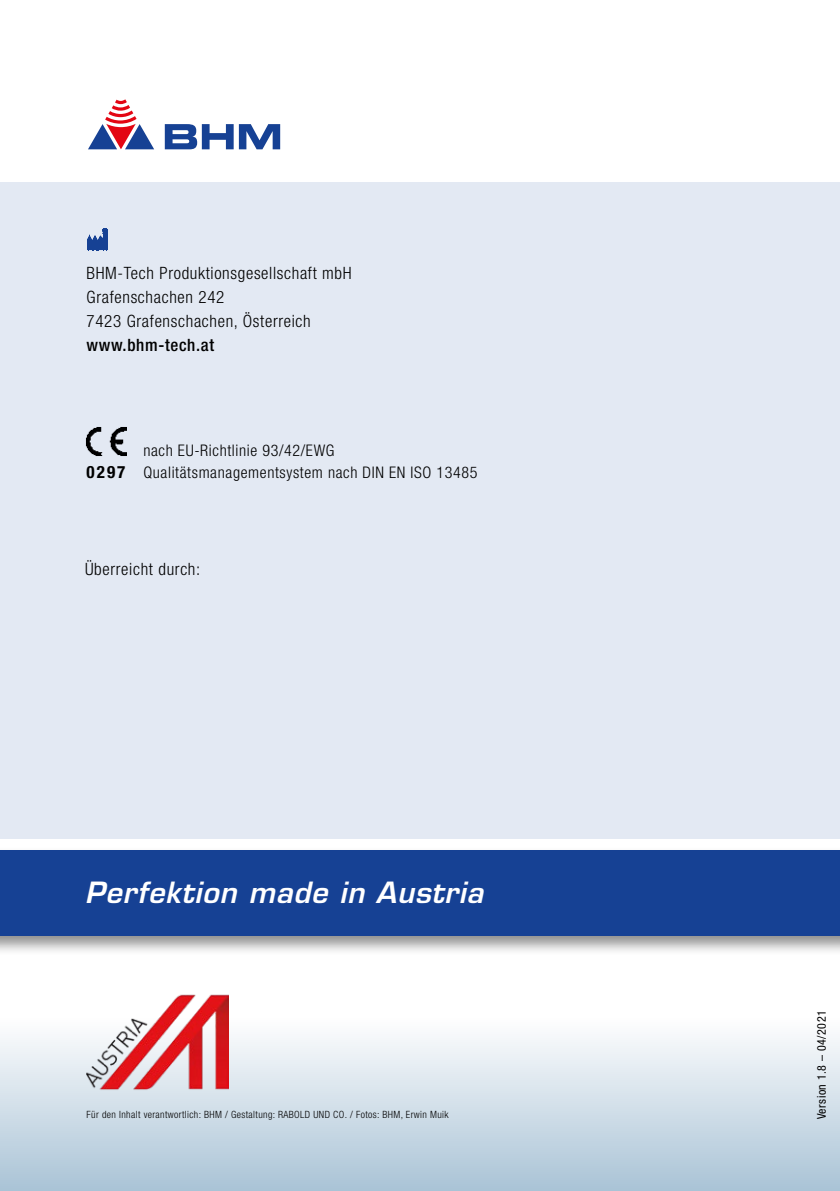
<style>
.page{position:relative;width:840px;height:1191px;background:#fff}
.page>*{position:absolute;margin:0;border:0;box-sizing:border-box;transform-origin:0 0}
.t1{font:italic 600 28.6px "Eurostile LT Std";letter-spacing:.03em;color:#fff}
.t2{font:300 condensed 17px/24px "Helvetica Neue LT Pro";letter-spacing:.04em;color:#000}
.t3{font:500 condensed 17px "Helvetica Neue LT Pro";letter-spacing:.04em;color:#000}
.t4{font:300 condensed 16px/22px "Helvetica Neue LT Pro";letter-spacing:.04em;color:#000}
.t5{font:condensed 12px "Helvetica Neue LT Pro";letter-spacing:.04em;color:#000}
.t6{font:300 condensed 10px "Helvetica Neue LT Pro";letter-spacing:.04em;color:#000}
.s1{font-weight:700;font-size:17px}
</style>
<div class="page">
<div style="left:0;top:846px;width:839px;height:110px;background:#000;opacity:.45"></div>
<div style="left:0;top:850px;width:839px;height:85px;background:#164194"></div>
<div style="left:0;top:978px;width:839px;height:213px;background:linear-gradient(to bottom,#fff,#acc5d7)"></div>
<div style="left:0;top:182px;width:839px;height:657px;background:#e3e9f3"></div>
<img style="left:87px;top:992px;width:142px;height:99px">
<svg style="left:165px;top:124px;width:68px;height:25px"></svg>
<svg style="left:239px;top:124px;width:41px;height:25px"></svg>
<svg style="left:88px;top:99px;width:66px;height:50px"></svg>
<img style="left:87px;top:228px;width:20px;height:23px">
<img style="left:85px;top:427px;width:42px;height:29px">
<p class="t2" style="left:86px;top:261px;width:266px">BHM-Tech Produktionsgesellschaft mbH<br>Grafenschachen 242<br>7423 Grafenschachen, Österreich</p>
<p class="t3" style="left:86px;top:335px;width:129px">www.bhm-tech.at</p>
<p class="t4" style="left:86px;top:439px;width:392px;text-indent:57px">nach EU-Richtlinie 93/42/EWG<br><span class="s1">0297</span> Qualitätsmanagementsystem nach DIN EN ISO 13485</p>
<p class="t2" style="left:85px;top:557px;width:117px">Überreicht durch:</p>
<h1 class="t1" style="left:85px;top:874px;width:399px">Perfektion made in Austria</h1>
<p class="t6" style="left:86px;top:1109px;width:363px">Für den Inhalt verantwortlich: BHM / Gestaltung: RABOLD UND CO. / Fotos: BHM, Erwin Muik</p>
<p class="t5" style="left:814px;top:1119px;width:110px;rotate:-90deg">Version 1.8 – 04/2021</p>
</div>
